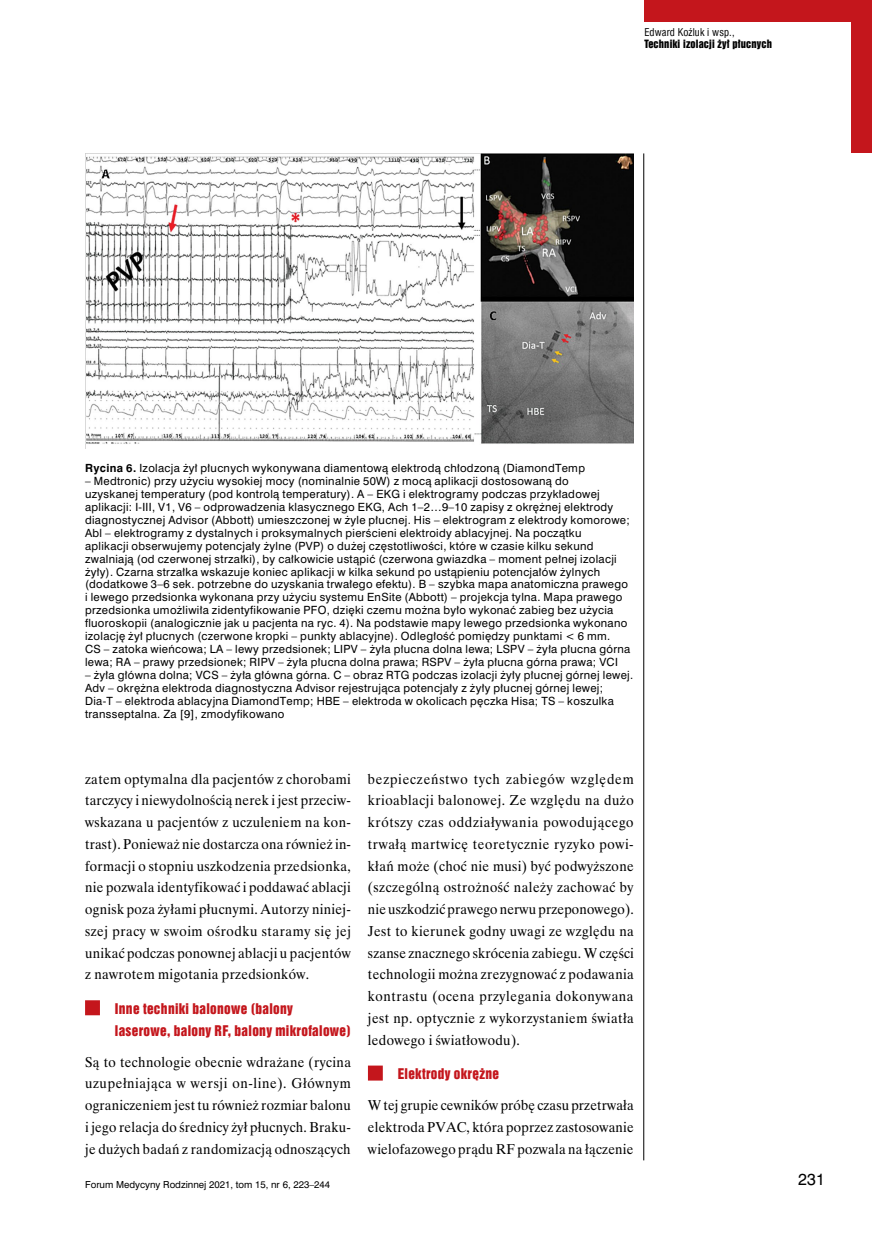
<style>
.page{position:relative;width:872px;height:1234px;background:#fff}
.page>*{position:absolute;margin:0;border:0;box-sizing:border-box;transform-origin:0 0}
.t1{font:15px "Swis 721 PL";color:#000}
.t2{font:14.25px/21.8px "Time Ibis EE";letter-spacing:.025em;color:#000;text-align:justify;scale:.95 1}
.t3{font:13.5px/21.8px "Swis 921 EU";letter-spacing:.025em;color:#c4161c}
.t4{font:10.5px/12.9px "Swis 721 PL";letter-spacing:.03em;color:#000}
.t5{font:10.5px "Swis 921 EU";letter-spacing:.01em;color:#000}
.t6{font:10.5px "Swis 721 Cn EU";letter-spacing:.01em;color:#000}
.t7{font:9px "Swis 721 PL";color:#000}
.s1{font-weight:700}
</style>
<div class="page">
<div style="left:644px;top:0;width:228px;height:21px;background:#c4161c"></div>
<div style="left:850px;top:0;width:22px;height:153px;background:#c4161c"></div>
<hr style="left:643px;top:153px;width:1px;height:1007px;background:#000">
<div style="left:85px;top:1000px;width:15px;height:15px;background:#c4161c"></div>
<div style="left:368px;top:1065px;width:15px;height:15px;background:#c4161c"></div>
<img style="left:85px;top:153px;width:549px;height:295px">
<p class="t6" style="left:644px;top:25px;width:92px">Edward Koźluk i wsp.,</p>
<p class="t5" style="left:644px;top:37px;width:129px">Techniki izolacji żył płucnych</p>
<p class="t4" style="left:85px;top:461px;width:501px"><span class="s1">Rycina 6.</span> Izolacja żył płucnych wykonywana diamentową elektrodą chłodzoną (DiamondTemp</p>
<p class="t4" style="left:85px;top:474px;width:547px">– Medtronic) przy użyciu wysokiej mocy (nominalnie 50W) z mocą aplikacji dostosowaną do<br>uzyskanej temperatury (pod kontrolą temperatury). A – EKG i elektrogramy podczas przykładowej aplikacji: I-III, V1, V6 – odprowadzenia klasycznego EKG, Ach 1–2…9–10 zapisy z okrężnej elektrody diagnostycznej Advisor (Abbott) umieszczonej w żyle płucnej. His – elektrogram z elektrody komorowe; Abl – elektrogramy z dystalnych i proksymalnych pierścieni elektroidy ablacyjnej. Na początku<br>aplikacji obserwujemy potencjały żylne (PVP) o dużej częstotliwości, które w czasie kilku sekund zwalniają (od czerwonej strzałki), by całkowicie ustąpić (czerwona gwiazdka – moment pełnej izolacji żyły). Czarna strzałka wskazuje koniec aplikacji w kilka sekund po ustąpieniu potencjałów żylnych (dodatkowe 3–6 sek. potrzebne do uzyskania trwałego efektu). B – szybka mapa anatomiczna prawego i lewego przedsionka wykonana przy użyciu systemu EnSite (Abbott) – projekcja tylna. Mapa prawego przedsionka umożliwiła zidentyfikowanie PFO, dzięki czemu można było wykonać zabieg bez użycia fluoroskopii (analogicznie jak u pacjenta na ryc. 4). Na podstawie mapy lewego przedsionka wykonano izolację żył płucnych (czerwone kropki – punkty ablacyjne). Odległość pomiędzy punktami &lt; 6 mm.<br>CS – zatoka wieńcowa; LA – lewy przedsionek; LIPV – żyła płucna dolna lewa; LSPV – żyła płucna górna lewa; RA – prawy przedsionek; RIPV – żyła płucna dolna prawa; RSPV – żyła płucna górna prawa; VCI</p>
<p class="t4" style="left:85px;top:668px;width:549px">– żyła główna dolna; VCS – żyła główna górna. C – obraz RTG podczas izolacji żyły płucnej górnej lewej.<br>Adv – okrężna elektroda diagnostyczna Advisor rejestrująca potencjały z żyły płucnej górnej lewej; Dia-T – elektroda ablacyjna DiamondTemp; HBE – elektroda w okolicach pęczka Hisa; TS – koszulka transseptalna. Za [9], zmodyfikowano</p>
<p class="t2" style="left:85px;top:767px;width:281px">zatem optymalna dla pacjentów z chorobami tarczycy i niewydolnością nerek i jest przeciw&shy;wskazana u pacjentów z uczuleniem na kon&shy;trast). Ponieważ nie dostarcza ona również in&shy;formacji o stopniu uszkodzenia przedsionka, nie pozwala identyfikować i poddawać ablacji ognisk poza żyłami płucnymi. Autorzy niniej&shy;szej pracy w swoim ośrodku staramy się jej unikać podczas ponownej ablacji u pacjentów z nawrotem migotania przedsionków.</p>
<p class="t3" style="left:115px;top:997px;width:237px">Inne techniki balonowe (balony laserowe, balony RF, balony mikrofalowe)</p>
<h2 class="t2" style="left:85px;top:1050px;width:281px">Są to technologie obecnie wdrażane (rycina uzupełniająca w wersji on-line). Głównym ograniczeniem jest tu również rozmiar balonu i jego relacja do średnicy żył płucnych. Braku&shy;je dużych badań z randomizacją odnoszących</h2>
<p class="t2" style="left:368px;top:767px;width:281px">bezpieczeństwo tych zabiegów względem krioablacji balonowej. Ze względu na dużo krótszy czas oddziaływania powodującego trwałą martwicę teoretycznie ryzyko powi&shy;kłań może (choć nie musi) być podwyższone (szczególną ostrożność należy zachować by nie uszkodzić prawego nerwu przeponowego).<br>Jest to kierunek godny uwagi ze względu na szanse znacznego skrócenia zabiegu. W części technologii można zrezygnować z podawania kontrastu (ocena przylegania dokonywana jest np. optycznie z wykorzystaniem światła ledowego i światłowodu).</p>
<p class="t3" style="left:398px;top:1062px;width:103px">Elektrody okrężne</p>
<h2 class="t2" style="left:368px;top:1093px;width:281px">W tej grupie cewników próbę czasu przetrwała elektroda PVAC, która poprzez zastosowanie wielofazowego prądu RF pozwala na łączenie</h2>
<p class="t7" style="left:85px;top:1178px;width:246px">Forum Medycyny Rodzinnej 2021, tom 15, nr 6, 223–244</p>
<h1 class="t1" style="left:798px;top:1169px;width:29px">231</h1>
</div>
